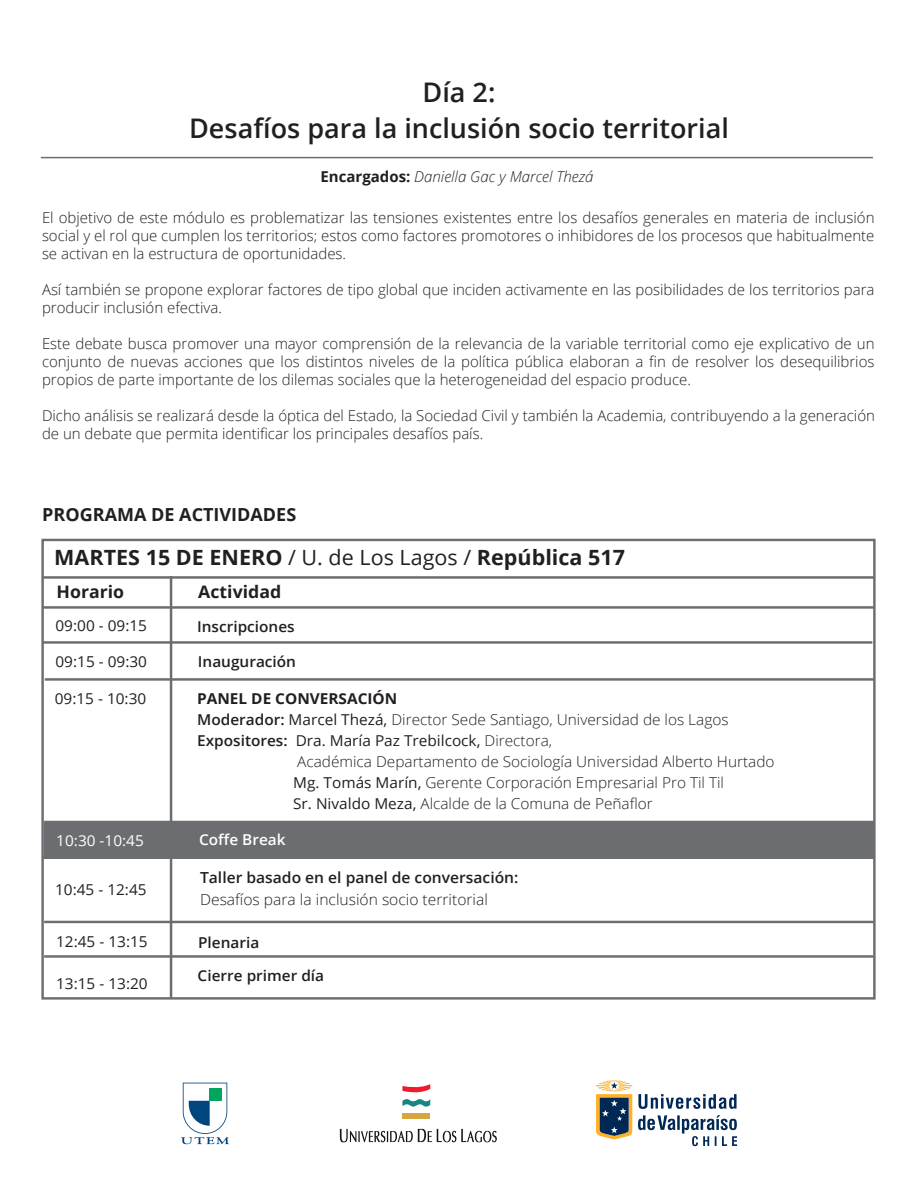
<style>
.page{position:relative;width:918px;height:1188px;background:#fff}
.page>*{position:absolute;margin:0;border:0;box-sizing:border-box;transform-origin:0 0}
.t1{font:600 27px/36px "Open Sans";color:#231f20;text-align:center}
.t2{font:700 21px "Open Sans";color:#231f20}
.t3{font:700 18px "Open Sans";color:#231f20}
.t4{font:700 17.25px "Open Sans";color:#231f20}
.t5{font:300 15.3px "Open Sans";color:#231f20}
.t6{font:600 15.3px "Open Sans";color:#231f20}
.t7{font:300 15px/18px "Open Sans";color:#231f20;text-align:justify}
.t8{font:15px "Open Sans";color:#231f20}
.t9{font:600 15px/33px "Open Sans";color:#231f20}
.t10{font:italic 300 15px "Open Sans";color:#231f20}
.t11{font:700 15px "Open Sans";color:#231f20}
.t12{font:15px "Open Sans";color:#fff}
.t13{font:600 15px "Open Sans";color:#fff}
.s1{font-weight:700;font-style:normal}
.s2{font-weight:400}
.s3{font-weight:600}
.s4{font-weight:300}
</style>
<div class="page">
<hr style="left:41px;top:157px;width:832px;height:1px;background:#6c6d70">
<div style="left:44px;top:822px;width:830px;height:37px;background:#6c6d70"></div>
<hr style="left:170px;top:576px;width:2px;height:422px;background:#6c6d70">
<hr style="left:42px;top:606px;width:833px;height:3px;background:#6c6d70">
<div style="left:41px;top:539px;width:835px;height:461px;border:2px solid #6c6d70"></div>
<hr style="left:45px;top:678px;width:829px;height:3px;background:#6c6d70">
<hr style="left:43px;top:641px;width:829px;height:3px;background:#6c6d70">
<hr style="left:44px;top:821px;width:830px;height:2px;background:#6c6d70">
<hr style="left:43px;top:856px;width:829px;height:3px;background:#6c6d70">
<hr style="left:44px;top:921px;width:830px;height:2px;background:#6c6d70">
<hr style="left:42px;top:576px;width:832px;height:3px;background:#6c6d70">
<hr style="left:44px;top:955px;width:830px;height:3px;background:#6c6d70">
<svg style="left:181px;top:1083px;width:48px;height:61px"></svg>
<div style="left:210px;top:1088px;width:12px;height:13px;background:#00a65f"></div>
<svg style="left:402px;top:1084px;width:28px;height:23px"></svg>
<div style="left:402px;top:1113px;width:28px;height:6px;background:#d6a73e"></div>
<svg style="left:340px;top:1129px;width:157px;height:13px"></svg>
<svg style="left:596px;top:1080px;width:36px;height:60px"></svg>
<svg style="left:638px;top:1115px;width:99px;height:31px"></svg>
<svg style="left:638px;top:1094px;width:99px;height:15px"></svg>
<h1 class="t1" style="left:189px;top:74px;width:541px">Día 2:<br>Desafíos para la inclusión socio territorial</h1>
<p class="t10" style="left:321px;top:166px;width:275px"><span class="s1">Encargados:</span> Daniella Gac y Marcel Thezá</p>
<p class="t7" style="left:42px;top:209px;width:834px">El objetivo de este módulo es problematizar las tensiones existentes entre los desafíos generales en materia de inclusión social y el rol que cumplen los territorios; estos como factores promotores o inhibidores de los procesos que habitualmente se activan en la estructura de oportunidades.</p>
<p class="t7" style="left:42px;top:281px;width:834px">Así también se propone explorar factores de tipo global que inciden activamente en las posibilidades de los territorios para producir inclusión efectiva.</p>
<p class="t7" style="left:42px;top:335px;width:834px">Este debate busca promover una mayor comprensión de la relevancia de la variable territorial como eje explicativo de un conjunto de nuevas acciones que los distintos niveles de la política pública elaboran a fin de resolver los desequilibrios propios de parte importante de los dilemas sociales que la heterogeneidad del espacio produce.</p>
<p class="t7" style="left:42px;top:407px;width:834px">Dicho análisis se realizará desde la óptica del Estado, la Sociedad Civil y también la Academia, contribuyendo a la generación de un debate que permita identificar los principales desafíos país.</p>
<p class="t3" style="left:42px;top:501px;width:255px">PROGRAMA DE ACTIVIDADES</p>
<h2 class="t2" style="left:54px;top:542px;width:572px">MARTES 15 DE ENERO <span class="s2">/ U. de Los Lagos /</span> República 517</h2>
<p class="t4" style="left:57px;top:580px;width:69px">Horario</p>
<p class="t4" style="left:198px;top:580px;width:84px">Actividad</p>
<p class="t8" style="left:56px;top:616px;width:93px">09:00 - 09:15</p>
<p class="t8" style="left:56px;top:651px;width:93px">09:15 - 09:30</p>
<p class="t8" style="left:55px;top:689px;width:93px">09:15 - 10:30</p>
<p class="t9" style="left:197px;top:609px;width:99px">Inscripciones</p>
<p class="t9" style="left:198px;top:645px;width:100px">Inauguración</p>
<p class="t11" style="left:197px;top:688px;width:202px">PANEL DE CONVERSACIÓN</p>
<p class="t7" style="left:197px;top:710px;width:533px"><span class="s3">Moderador:</span> <span class="s2">Marcel Thezá,</span> Director Sede Santiago, Universidad de los Lagos</p>
<p class="t8" style="left:197px;top:731px;width:356px"><span class="s3">Expositores:</span> Dra. María Paz Trebilcock, <span class="s4">Directora,</span></p>
<p class="t7" style="left:297px;top:752px;width:479px">Académica Departamento de Sociología Universidad Alberto Hurtado</p>
<p class="t7" style="left:293px;top:773px;width:432px"><span class="s2">Mg. Tomás Marín,</span> Gerente Corporación Empresarial Pro Til Til</p>
<p class="t7" style="left:293px;top:794px;width:361px"><span class="s2">Sr. Nivaldo Meza,</span> Alcalde de la Comuna de Peñaflor</p>
<p class="t13" style="left:199px;top:829px;width:88px">Coffe Break</p>
<p class="t12" style="left:56px;top:831px;width:89px">10:30 -10:45</p>
<p class="t8" style="left:55px;top:879px;width:93px">10:45 - 12:45</p>
<p class="t6" style="left:200px;top:867px;width:320px">Taller basado en el panel de conversación:</p>
<p class="t5" style="left:200px;top:889px;width:289px">Desafíos para la inclusión socio territorial</p>
<p class="t8" style="left:56px;top:931px;width:93px">12:45 - 13:15</p>
<p class="t8" style="left:56px;top:973px;width:93px">13:15 - 13:20</p>
<p class="t9" style="left:198px;top:925px;width:128px">Plenaria<br>Cierre primer día</p>
</div>
